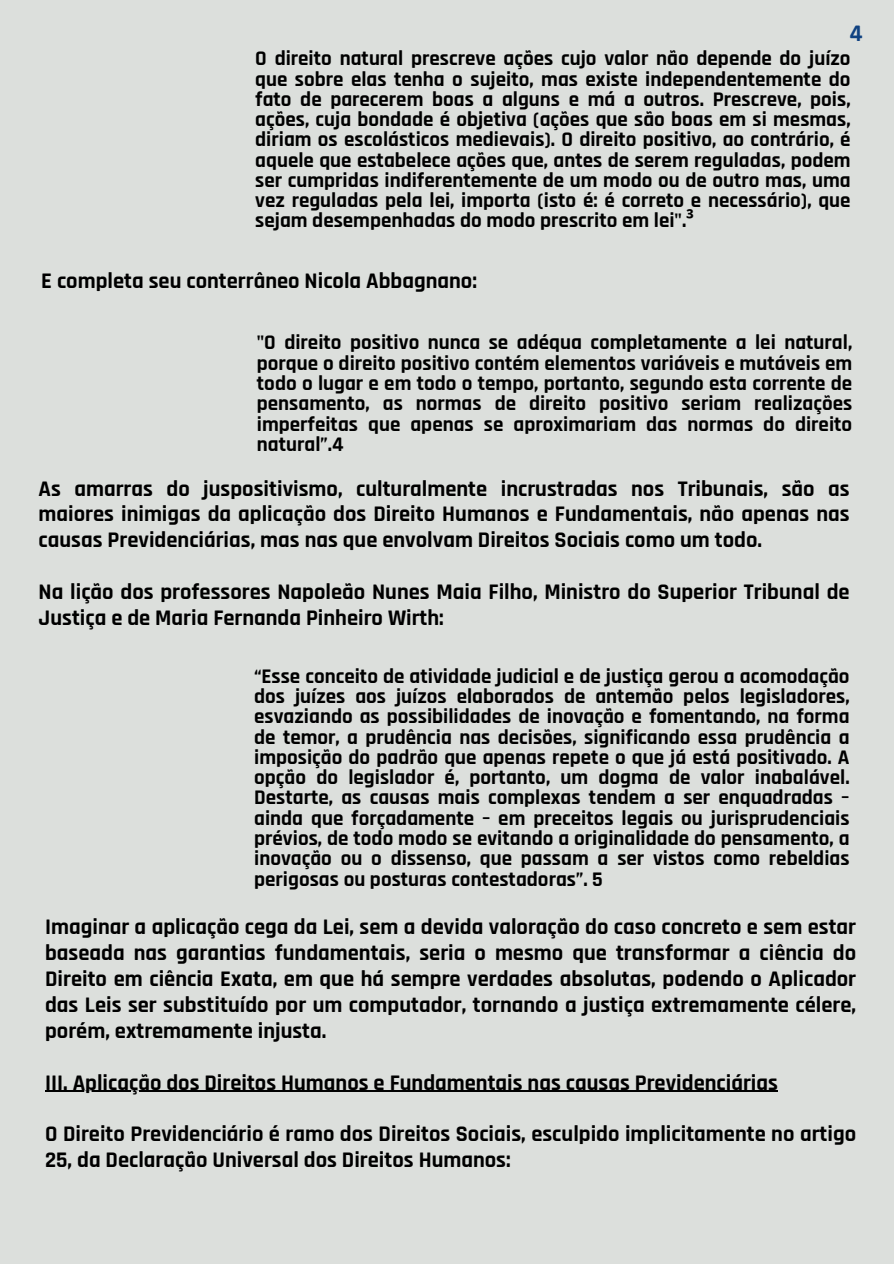
<style>
.page{position:relative;width:894px;height:1264px;background:#fff}
.page>*{position:absolute;margin:0;border:0;box-sizing:border-box;transform-origin:0 0}
.t1{font:700 24px "Rajdhani";color:#104281}
.t2{font:700 22.5px/25.8px "Rajdhani";color:#000;text-align:justify}
.t3{font:700 21px/20.2px "Rajdhani";color:#000;text-align:justify}
.s1{font-family:"Noto Sans"}
</style>
<div class="page">
<div style="left:0;top:0;width:893px;height:1263px;background:#dcdfdc"></div>
<hr style="left:45px;top:1090px;width:732px;height:1px;background:#000">
<p class="t1" style="left:849px;top:19px;width:14px">4</p>
<p class="t3" style="left:255px;top:49px;width:596px">O direito natural prescreve ações cujo valor não depende do juízo que sobre elas tenha o sujeito, mas existe independentemente do fato de parecerem boas a alguns e má a outros. Prescreve, pois, ações, cuja bondade é objetiva (ações que são boas em si mesmas, diriam os escolásticos medievais). O direito positivo, ao contrário, é aquele que estabelece ações que, antes de serem reguladas, podem ser cumpridas indiferentemente de um modo ou de outro mas, uma vez reguladas pela lei, importa (isto é: é correto e necessário), que sejam desempenhadas do modo prescrito em lei".<span class="s1">³</span></p>
<p class="t2" style="left:41px;top:268px;width:437px">E completa seu conterrâneo Nicola Abbagnano:</p>
<p class="t3" style="left:257px;top:333px;width:596px">"O direito positivo nunca se adéqua completamente a lei natural, porque o direito positivo contém elementos variáveis e mutáveis em todo o lugar e em todo o tempo, portanto, segundo esta corrente de pensamento, as normas de direito positivo seriam realizações imperfeitas que apenas se aproximariam das normas do direito natural”.4</p>
<p class="t2" style="left:39px;top:476px;width:812px">As amarras do juspositivismo, culturalmente incrustradas nos Tribunais, são as maiores inimigas da aplicação dos Direito Humanos e Fundamentais, não apenas nas causas Previdenciárias, mas nas que envolvam Direitos Sociais como um todo.</p>
<p class="t2" style="left:39px;top:579px;width:812px">Na lição dos professores Napoleão Nunes Maia Filho, Ministro do Superior Tribunal de<br>Justiça e de Maria Fernanda Pinheiro Wirth:</p>
<p class="t3" style="left:254px;top:666px;width:596px">“Esse conceito de atividade judicial e de justiça gerou a acomodação dos juízes aos juízos elaborados de antemão pelos legisladores, esvaziando as possibilidades de inovação e fomentando, na forma de temor, a prudência nas decisões, significando essa prudência a imposição do padrão que apenas repete o que já está positivado. A opção do legislador é, portanto, um dogma de valor inabalável.<br>Destarte, as causas mais complexas tendem a ser enquadradas – ainda que forçadamente – em preceitos legais ou jurisprudenciais prévios, de todo modo se evitando a originalidade do pensamento, a inovação ou o dissenso, que passam a ser vistos como rebeldias perigosas ou posturas contestadoras”. 5</p>
<p class="t2" style="left:45px;top:914px;width:812px">Imaginar a aplicação cega da Lei, sem a devida valoração do caso concreto e sem estar baseada nas garantias fundamentais, seria o mesmo que transformar a ciência do Direito em ciência Exata, em que há sempre verdades absolutas, podendo o Aplicador das Leis ser substituído por um computador, tornando a justiça extremamente célere, porém, extremamente injusta.</p>
<p class="t2" style="left:45px;top:1070px;width:734px">III. Aplicação dos Direitos Humanos e Fundamentais nas causas Previdenciárias</p>
<p class="t2" style="left:45px;top:1121px;width:812px">O Direito Previdenciário é ramo dos Direitos Sociais, esculpido implicitamente no artigo<br>25, da Declaração Universal dos Direitos Humanos:</p>
</div>
